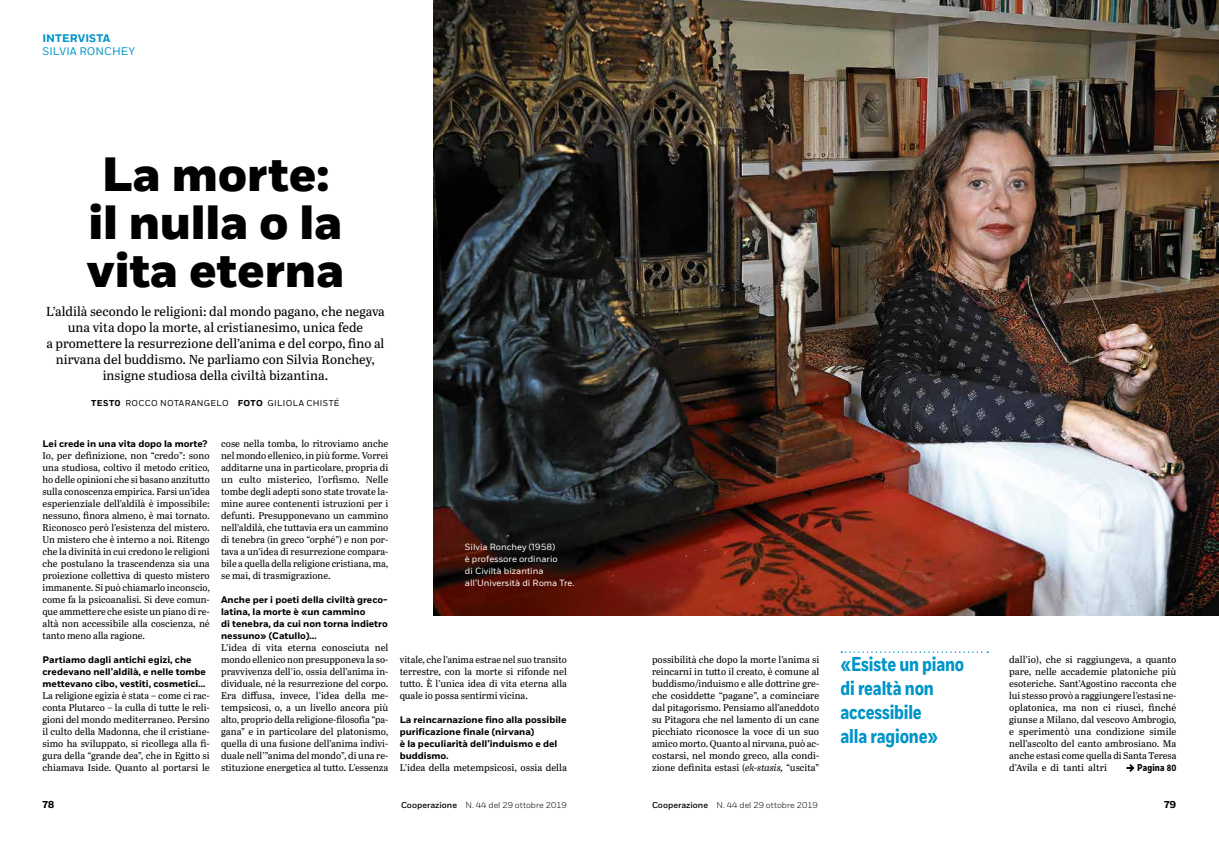
<style>
.page{position:relative;width:1219px;height:842px;background:#fff}
.page>*{position:absolute;margin:0;border:0;box-sizing:border-box;transform-origin:0 0}
.t1{font:800 48px/48px "Fort";letter-spacing:-.005em;color:#000;text-align:center}
.t2{font:700 20px/24px "Fort Cond";letter-spacing:-.01em;color:#0095c8}
.t3{font:13px/16px "Abril Text";color:#000;text-align:center}
.t4{font:11px "Fort";letter-spacing:.005em;color:#0095c8}
.t5{font:700 11px "Fort";letter-spacing:.01em;color:#0095c8}
.t6{font:700 10px "Fort Cond";letter-spacing:.015em;color:#000}
.t7{font:700 10px "Fort";color:#000}
.t8{font:9.7px/12px "Abril Text";color:#000;text-align:justify}
.t9{font:9.7px/12px "Abril Text";color:#000;text-align:justify;scale:.96 1}
.t10{font:700 9.5px/12px "Fort";color:#000}
.t11{font:9px/12px "Fort";color:#fff}
.t12{font:300 8.5px "Fort";color:#000}
.t13{font:8.5px "Fort";letter-spacing:.04em;color:#000}
.s1{font-weight:700}
.s2{font-style:italic}
.s3{font-size:9px}
.s4{font-weight:500}
</style>
<div class="page">
<img style="left:433px;top:0;width:786px;height:615px">
<svg style="left:841px;top:651px;width:147px;height:2px"></svg>
<svg style="left:1126px;top:764px;width:8px;height:8px"></svg>
<p class="t5" style="left:43px;top:32px;width:69px">INTERVISTA</p>
<p class="t4" style="left:43px;top:45px;width:94px">SILVIA RONCHEY</p>
<h1 class="t1" style="left:87px;top:152px;width:259px">La morte: il nulla o la vita eterna</h1>
<p class="t3" style="left:46px;top:303px;width:340px">L’aldilà secondo le religioni: dal mondo pagano, che negava una vita dopo la morte, al cristianesimo, unica fede<br>a promettere la resurrezione dell’anima e del corpo, fino al nirvana del buddismo. Ne parliamo con Silvia Ronchey, insigne studiosa della civiltà bizantina.</p>
<p class="t13" style="left:91px;top:398px;width:250px"><span class="s1">TEST0</span> ROCCO NOTARANGELO <span class="s1">FOTO</span> GILIOLA CHISTÉ</p>
<p class="t10" style="left:43px;top:438px;width:166px">Lei crede in una vita dopo la morte?</p>
<p class="t8" style="left:43px;top:449px;width:169px">Io, per definizione, non “credo”: sono una studiosa, coltivo il metodo critico, ho delle opinioni che si basano anzitutto sulla conoscenza empirica. Farsi un’idea esperienziale dell’aldilà è impossibile: nessuno, finora almeno, è mai tornato.<br>Riconosco però l’esistenza del mistero.<br>Un mistero che è interno a noi. Ritengo che la divinità in cui credono le religioni che postulano la trascendenza sia una proiezione collettiva di questo mistero immanente. Si può chiamarlo inconscio, come fa la psicoanalisi. Si deve comun&shy;que ammettere che esiste un piano di re&shy;altà non accessibile alla coscienza, né tanto meno alla ragione.</p>
<p class="t10" style="left:43px;top:654px;width:165px">Partiamo dagli antichi egizi, che credevano nell’aldilà, e nelle tombe mettevano cibo, vestiti, cosmetici…</p>
<p class="t8" style="left:43px;top:689px;width:169px">La religione egizia è stata − come ci rac&shy;conta Plutarco − la culla di tutte le reli&shy;gioni del mondo mediterraneo. Persino il culto della Madonna, che il cristiane&shy;simo ha sviluppato, si ricollega alla fi&shy;gura della “grande dea”, che in Egitto si chiamava Iside. Quanto al portarsi le</p>
<p class="t8" style="left:221px;top:437px;width:169px">cose nella tomba, lo ritroviamo anche nel mondo ellenico, in più forme. Vorrei additarne una in particolare, propria di un culto misterico, l’orfismo. Nelle tombe degli adepti sono state trovate la&shy;mine auree contenenti istruzioni per i defunti. Presupponevano un cammino nell’aldilà, che tuttavia era un cammino di tenebra (in greco “orphé”) e non por&shy;tava a un’idea di resurrezione compara&shy;bile a quella della religione cristiana, ma, se mai, di trasmigrazione.</p>
<p class="t10" style="left:221px;top:594px;width:168px">Anche per i poeti della civiltà greco&shy;latina, la morte è «un cammino<br>di tenebra, da cui non torna indietro nessuno» (Catullo)…</p>
<p class="t8" style="left:221px;top:641px;width:169px">L’idea di vita eterna conosciuta nel mondo ellenico non presupponeva la so&shy;pravvivenza dell’io, ossia dell’anima in&shy;dividuale, né la resurrezione del corpo.<br>Era diffusa, invece, l’idea della me&shy;tempsicosi, o, a un livello ancora più alto, proprio della religione-filosofia “pa&shy;gana” e in particolare del platonismo, quella di una fusione dell’anima indivi&shy;duale nell’”anima del mondo”, di una re&shy;stituzione energetica al tutto. L’essenza</p>
<p class="t11" style="left:465px;top:541px;width:111px">Silvia Ronchey (1958)<br>è professore ordinario<br>di Civiltà bizantina all’Università di Roma Tre.</p>
<p class="t9" style="left:400px;top:653px;width:176px">vitale, che l’anima estrae nel suo transito terrestre, con la morte si rifonde nel tutto. È l’unica idea di vita eterna alla quale io possa sentirmi vicina.</p>
<p class="t10" style="left:400px;top:714px;width:168px">La reincarnazione fino alla possibile purificazione finale (nirvana)<br>è la peculiarità dell’induismo e del buddismo.</p>
<p class="t8" style="left:400px;top:761px;width:169px">L’idea della metempsicosi, ossia della</p>
<p class="t8" style="left:652px;top:653px;width:169px">possibilità che dopo la morte l’anima si reincarni in tutto il creato, è comune al buddismo/induismo e alle dottrine gre&shy;che cosiddette “pagane”, a cominciare dal pitagorismo. Pensiamo all’aneddoto su Pitagora che nel lamento di un cane picchiato riconosce la voce di un suo amico morto. Quanto al nirvana, può ac&shy;costarsi, nel mondo greco, alla condi&shy;zione definita estasi (<span class="s2">ek-stasis,</span> “uscita”</p>
<h2 class="t2" style="left:840px;top:653px;width:125px">«Esiste un piano di realtà non accessibile<br>alla ragione»</h2>
<p class="t8" style="left:1009px;top:653px;width:169px">dall’io), che si raggiungeva, a quanto pare, nelle accademie platoniche più esoteriche. Sant’Agostino racconta che lui stesso provò a raggiungere l’estasi ne&shy;oplatonica, ma non ci riuscì, finché giunse a Milano, dal vescovo Ambrogio, e sperimentò una condizione simile nell’ascolto del canto ambrosiano. Ma anche estasi come quella di Santa Teresa d’Avila e di tanti altri</p>
<p class="t6" style="left:1137px;top:762px;width:41px">Pagina <span class="s3">80</span></p>
<p class="t7" style="left:43px;top:798px;width:13px">78</p>
<p class="t12" style="left:401px;top:800px;width:167px"><span class="s4">Cooperazione</span> N. 44 del 29 ottobre 2019</p>
<p class="t12" style="left:652px;top:800px;width:167px"><span class="s4">Cooperazione</span> N. 44 del 29 ottobre 2019</p>
<p class="t7" style="left:1164px;top:798px;width:14px">79</p>
</div>
